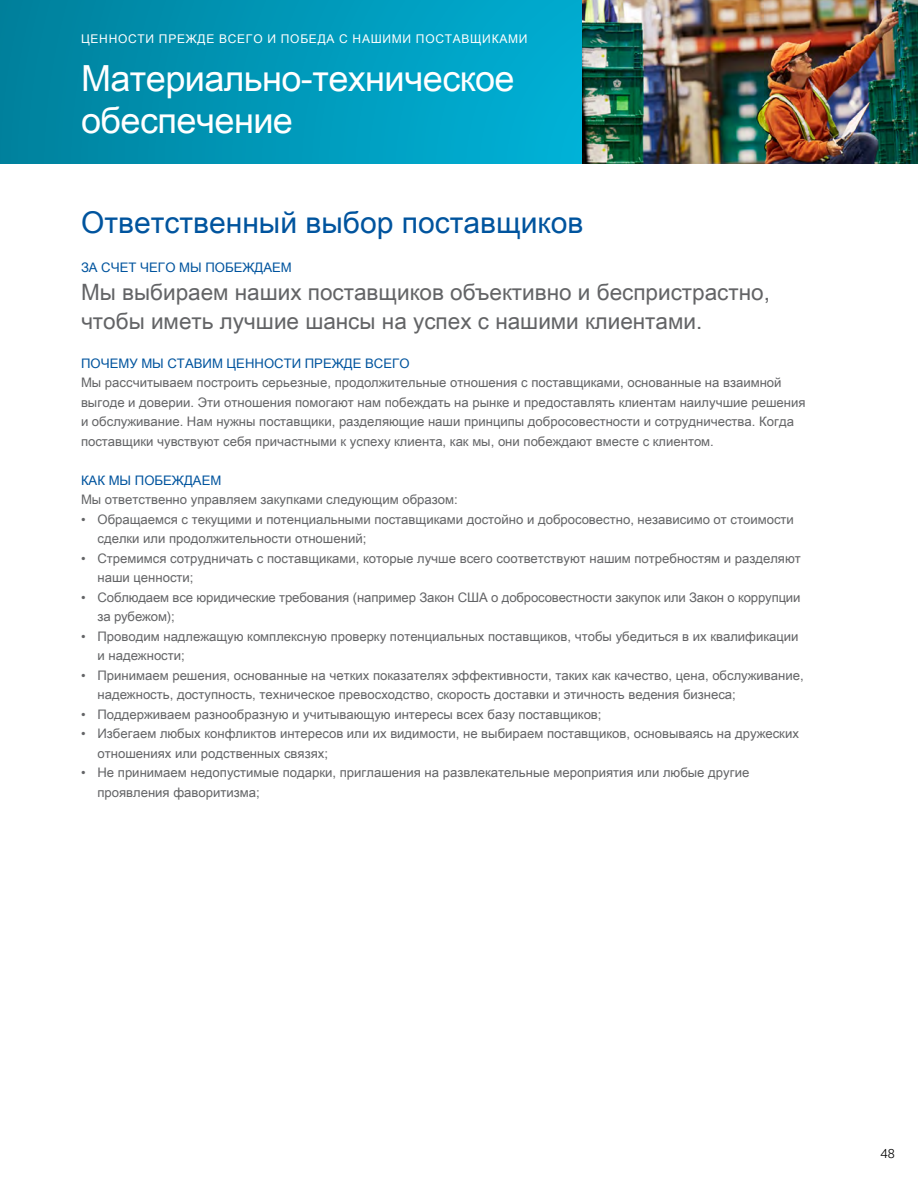
<style>
.page{position:relative;width:918px;height:1188px;background:#fff}
.page>*{position:absolute;margin:0;border:0;box-sizing:border-box;transform-origin:0 0}
.t1{font:36px/42px "Arial Unicode MS";letter-spacing:-.015em;color:#fff}
.t2{font:30px "Arial Unicode MS";color:#00549e}
.t3{font:22.5px/28.5px "Arial Unicode MS";color:#636466}
.t4{font:13.5px "Maurea Light Lf";color:#000}
.t5{font:13.2px/19.5px "Arial Unicode MS";color:#636466}
.t6{font:13.2px "Arial Unicode MS";color:#00549e}
.t7{font:12px "Arial Unicode MS";letter-spacing:.06em;color:#fff}
</style>
<div class="page">
<svg style="left:0;top:0;width:582px;height:163px;background:#0098b8"></svg>
<img style="left:582px;top:0;width:336px;height:163px">
<p class="t7" style="left:81px;top:30px;width:448px">ЦЕННОСТИ ПРЕЖДЕ ВСЕГО И ПОБЕДА С НАШИМИ ПОСТАВЩИКАМИ</p>
<h1 class="t1" style="left:81px;top:57px;width:435px">Материально-техническое обеспечение</h1>
<h2 class="t2" style="left:81px;top:200px;width:504px">Ответственный выбор поставщиков</h2>
<p class="t6" style="left:81px;top:258px;width:212px">ЗА СЧЕТ ЧЕГО МЫ ПОБЕЖДАЕМ</p>
<h3 class="t3" style="left:81px;top:278px;width:691px">Мы выбираем наших поставщиков объективно и беспристрастно, чтобы иметь лучшие шансы на успех с нашими клиентами.</h3>
<p class="t6" style="left:81px;top:354px;width:330px">ПОЧЕМУ МЫ СТАВИМ ЦЕННОСТИ ПРЕЖДЕ ВСЕГО</p>
<p class="t5" style="left:81px;top:373px;width:726px">Мы рассчитываем построить серьезные, продолжительные отношения с поставщиками, основанные на взаимной выгоде и доверии. Эти отношения помогают нам побеждать на рынке и предоставлять клиентам наилучшие решения и обслуживание. Нам нужны поставщики, разделяющие наши принципы добросовестности и сотрудничества. Когда поставщики чувствуют себя причастными к успеху клиента, как мы, они побеждают вместе с клиентом.</p>
<p class="t6" style="left:81px;top:471px;width:142px">КАК МЫ ПОБЕЖДАЕМ</p>
<p class="t5" style="left:81px;top:490px;width:378px">Мы ответственно управляем закупками следующим образом:</p>
<p class="t5" style="left:97px;top:509px;width:698px;text-indent:-16px">• Обращаемся с текущими и потенциальными поставщиками достойно и добросовестно, независимо от стоимости сделки или продолжительности отношений;</p>
<p class="t5" style="left:97px;top:548px;width:705px;text-indent:-16px">• Стремимся сотрудничать с поставщиками, которые лучше всего соответствуют нашим потребностям и разделяют наши ценности;</p>
<p class="t5" style="left:97px;top:587px;width:705px;text-indent:-16px">• Соблюдаем все юридические требования (например Закон США о добросовестности закупок или Закон о коррупции за рубежом);</p>
<p class="t5" style="left:97px;top:626px;width:703px;text-indent:-16px">• Проводим надлежащую комплексную проверку потенциальных поставщиков, чтобы убедиться в их квалификации и надежности;</p>
<p class="t5" style="left:97px;top:665px;width:708px;text-indent:-16px">• Принимаем решения, основанные на четких показателях эффективности, таких как качество, цена, обслуживание, надежность, доступность, техническое превосходство, скорость доставки и этичность ведения бизнеса;</p>
<p class="t5" style="left:81px;top:704px;width:522px">• Поддерживаем разнообразную и учитывающую интересы всех базу поставщиков;</p>
<p class="t5" style="left:97px;top:724px;width:703px;text-indent:-16px">• Избегаем любых конфликтов интересов или их видимости, не выбираем поставщиков, основываясь на дружеских отношениях или родственных связях;</p>
<p class="t5" style="left:97px;top:763px;width:653px;text-indent:-16px">• Не принимаем недопустимые подарки, приглашения на развлекательные мероприятия или любые другие проявления фаворитизма;</p>
<p class="t4" style="left:881px;top:1145px;width:16px">48</p>
</div>
